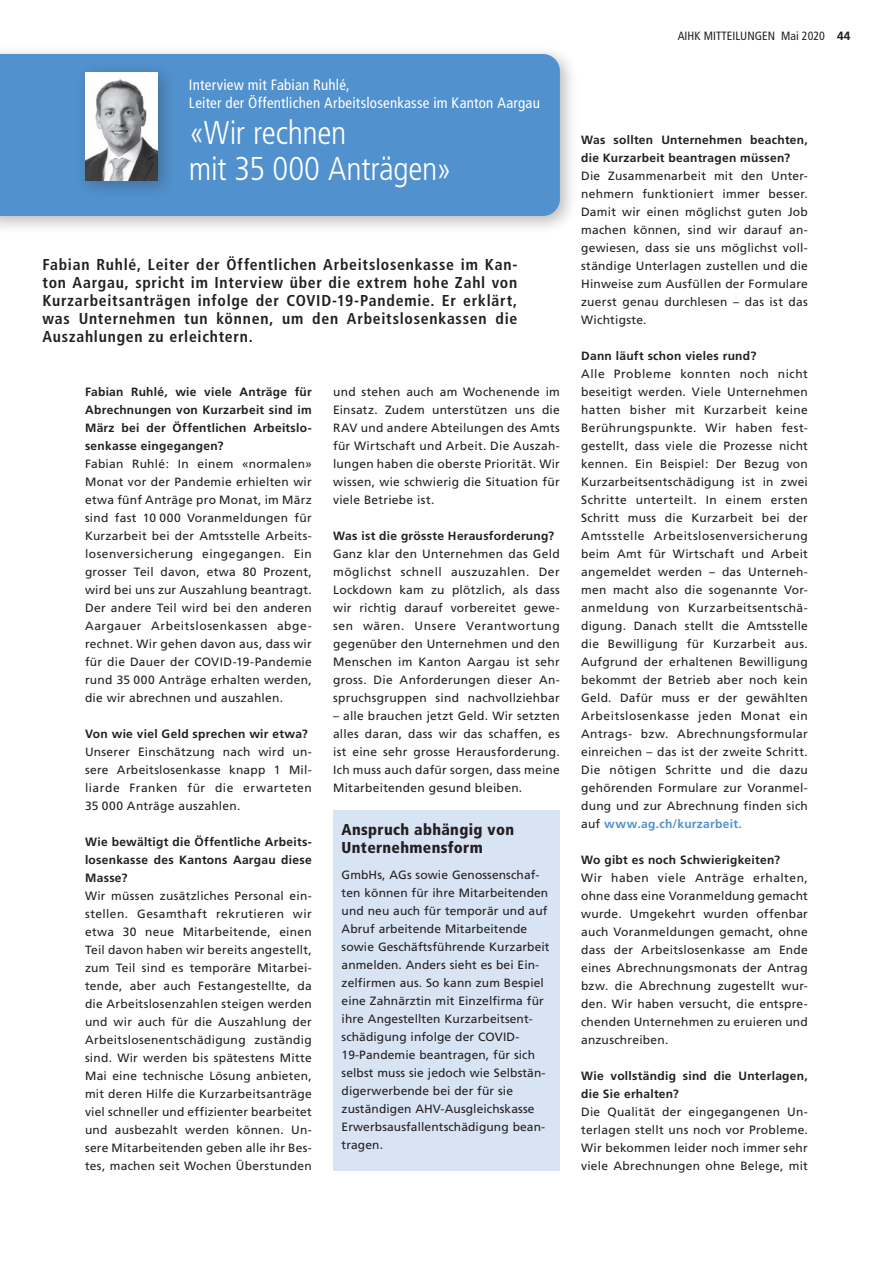
<style>
.page{position:relative;width:893px;height:1263px;background:#fff}
.page>*{position:absolute;margin:0;border:0;box-sizing:border-box;transform-origin:0 0}
.t1{font:300 condensed 33px/36px "Frutiger";letter-spacing:-.01em;color:#fff}
.t2{font:700 condensed 15.75px/18px "Frutiger";letter-spacing:.045em;color:#231f20;text-align:justify}
.t3{font:900 condensed 15.75px/18px "Frutiger";letter-spacing:.02em;color:#231f20}
.t4{font:condensed 15px/18px "Frutiger";letter-spacing:.015em;color:#fff}
.t5{font:12px/18px "Frutiger";letter-spacing:.015em;color:#231f20;text-align:justify}
.t6{font:700 12px/18px "Frutiger";letter-spacing:.025em;color:#231f20;text-align:justify}
.t7{font:condensed 12px "Frutiger";color:#231f20}
.s1{font-family:"Frutiger LT";font-weight:700;font-stretch:normal}
.s2{font-weight:700;color:#5191cd}
</style>
<div class="page">
<div style="left:0;top:44px;width:578px;height:191px;background:#231f20;opacity:.3"></div>
<div style="left:0;top:54px;width:560px;height:162px;background:#5191cd"></div>
<div style="left:75px;top:62px;width:101px;height:137px;background:#231f20;opacity:.3"></div>
<img style="left:85px;top:72px;width:73px;height:108px">
<div style="left:333px;top:810px;width:227px;height:360px;background:#d8e3f3"></div>
<p class="t4" style="left:189px;top:76px;width:352px">Interview mit Fabian Ruhlé,<br>Leiter der Öffentlichen Arbeitslosenkasse im Kanton Aargau</p>
<h1 class="t1" style="left:189px;top:115px;width:265px">«Wir rechnen<br>mit 35 000 Anträgen»</h1>
<p class="t2" style="left:43px;top:256px;width:476px">Fabian Ruhlé, Leiter der Öffentlichen Arbeitslosenkasse im Kan&shy;ton Aargau, spricht im Interview über die extrem hohe Zahl von Kurzarbeitsanträgen infolge der COVID-19-Pandemie. Er erklärt, was Unternehmen tun können, um den Arbeitslosenkassen die Auszahlungen zu erleichtern.</p>
<p class="t6" style="left:85px;top:383px;width:228px">Fabian Ruhlé, wie viele Anträge für Abrechnungen von Kurzarbeit sind im März bei der Öffentlichen Arbeitslo&shy;senkasse eingegangen?</p>
<p class="t5" style="left:85px;top:455px;width:228px">Fabian Ruhlé: In einem «normalen» Monat vor der Pandemie erhielten wir etwa fünf Anträge pro Monat, im März sind fast 10 000 Voranmeldungen für Kurzarbeit bei der Amtsstelle Arbeits&shy;losenversicherung eingegangen. Ein grosser Teil davon, etwa 80 Prozent, wird bei uns zur Auszahlung beantragt.<br>Der andere Teil wird bei den anderen Aargauer Arbeitslosenkassen abge&shy;rechnet. Wir gehen davon aus, dass wir für die Dauer der COVID-19-Pandemie rund 35 000 Anträge erhalten werden, die wir abrechnen und auszahlen.</p>
<p class="t6" style="left:85px;top:725px;width:224px">Von wie viel Geld sprechen wir etwa?</p>
<p class="t5" style="left:85px;top:743px;width:228px">Unserer Einschätzung nach wird un&shy;sere Arbeitslosenkasse knapp 1 Mil&shy;liarde Franken für die erwarteten 35 000 Anträge auszahlen.</p>
<p class="t6" style="left:85px;top:833px;width:228px">Wie bewältigt die Öffentliche Arbeits&shy;losenkasse des Kantons Aargau diese Masse?</p>
<p class="t5" style="left:85px;top:887px;width:228px">Wir müssen zusätzliches Personal ein&shy;stellen. Gesamthaft rekrutieren wir etwa 30 neue Mitarbeitende, einen Teil davon haben wir bereits angestellt, zum Teil sind es temporäre Mitarbei&shy;tende, aber auch Festangestellte, da die Arbeitslosenzahlen steigen werden und wir auch für die Auszahlung der Arbeitslosenentschädigung zuständig sind. Wir werden bis spätestens Mitte Mai eine technische Lösung anbieten, mit deren Hilfe die Kurzarbeitsanträge viel schneller und effizienter bearbeitet und ausbezahlt werden können. Un&shy;sere Mitarbeitenden geben alle ihr Bes&shy;tes, machen seit Wochen Überstunden</p>
<p class="t5" style="left:333px;top:383px;width:228px">und stehen auch am Wochenende im Einsatz. Zudem unterstützen uns die RAV und andere Abteilungen des Amts für Wirtschaft und Arbeit. Die Auszah&shy;lungen haben die oberste Priorität. Wir wissen, wie schwierig die Situation für viele Betriebe ist.</p>
<p class="t6" style="left:333px;top:527px;width:223px">Was ist die grösste Herausforderung?</p>
<p class="t5" style="left:333px;top:545px;width:228px">Ganz klar den Unternehmen das Geld möglichst schnell auszuzahlen. Der Lockdown kam zu plötzlich, als dass wir richtig darauf vorbereitet gewe&shy;sen wären. Unsere Verantwortung gegenüber den Unternehmen und den Menschen im Kanton Aargau ist sehr gross. Die Anforderungen dieser An&shy;spruchsgruppen sind nachvollziehbar</p>
<p class="t5" style="left:333px;top:707px;width:228px">– alle brauchen jetzt Geld. Wir setzten alles daran, dass wir das schaffen, es ist eine sehr grosse Herausforderung.<br>Ich muss auch dafür sorgen, dass meine Mitarbeitenden gesund bleiben.</p>
<h2 class="t3" style="left:342px;top:820px;width:174px">Anspruch abhängig von<br>Unternehmensform</h2>
<p class="t5" style="left:342px;top:866px;width:210px;text-align:left">GmbHs, AGs sowie Genossenschaf&shy;ten können für ihre Mitarbeitenden und neu auch für temporär und auf<br>Abruf arbeitende Mitarbeitende sowie Geschäftsführende Kurzarbeit anmelden. Anders sieht es bei Ein&shy;zelfirmen aus. So kann zum Bespiel eine Zahnärztin mit Einzelfirma für ihre Angestellten Kurzarbeitsent&shy;schädigung infolge der COVID-<br>19-Pandemie beantragen, für sich selbst muss sie jedoch wie Selbstän&shy;digerwerbende bei der für sie zuständigen AHV-Ausgleichskasse<br>Erwerbsausfallentschädigung bean&shy;tragen.</p>
<p class="t7" style="left:678px;top:29px;width:174px">AIHK MITTEILUNGEN Mai 2020 <span class="s1">44</span></p>
<p class="t6" style="left:581px;top:131px;width:228px">Was sollten Unternehmen beachten, die Kurzarbeit beantragen müssen?</p>
<p class="t5" style="left:581px;top:167px;width:228px">Die Zusammenarbeit mit den Unter&shy;nehmern funktioniert immer besser.<br>Damit wir einen möglichst guten Job machen können, sind wir darauf an&shy;gewiesen, dass sie uns möglichst voll&shy;ständige Unterlagen zustellen und die Hinweise zum Ausfüllen der Formulare zuerst genau durchlesen – das ist das Wichtigste.</p>
<p class="t6" style="left:581px;top:347px;width:177px">Dann läuft schon vieles rund?</p>
<p class="t5" style="left:581px;top:365px;width:228px">Alle Probleme konnten noch nicht beseitigt werden. Viele Unternehmen hatten bisher mit Kurzarbeit keine Berührungspunkte. Wir haben fest&shy;gestellt, dass viele die Prozesse nicht kennen. Ein Beispiel: Der Bezug von Kurzarbeitsentschädigung ist in zwei Schritte unterteilt. In einem ersten Schritt muss die Kurzarbeit bei der Amtsstelle Arbeitslosenversicherung beim Amt für Wirtschaft und Arbeit angemeldet werden – das Unterneh&shy;men macht also die sogenannte Vor&shy;anmeldung von Kurzarbeitsentschä&shy;digung. Danach stellt die Amtsstelle die Bewilligung für Kurzarbeit aus.<br>Aufgrund der erhaltenen Bewilligung bekommt der Betrieb aber noch kein Geld. Dafür muss er der gewählten Arbeitslosenkasse jeden Monat ein Antrags- bzw. Abrechnungsformular einreichen – das ist der zweite Schritt.<br>Die nötigen Schritte und die dazu gehörenden Formulare zur Voranmel&shy;dung und zur Abrechnung finden sich auf <span class="s2">www.ag.ch/kurzarbeit.</span></p>
<p class="t6" style="left:581px;top:851px;width:200px">Wo gibt es noch Schwierigkeiten?</p>
<p class="t5" style="left:581px;top:869px;width:228px">Wir haben viele Anträge erhalten, ohne dass eine Voranmeldung gemacht wurde. Umgekehrt wurden offenbar auch Voranmeldungen gemacht, ohne dass der Arbeitslosenkasse am Ende eines Abrechnungsmonats der Antrag bzw. die Abrechnung zugestellt wur&shy;den. Wir haben versucht, die entspre&shy;chenden Unternehmen zu eruieren und anzuschreiben.</p>
<p class="t6" style="left:581px;top:1067px;width:228px">Wie vollständig sind die Unterlagen, die Sie erhalten?</p>
<p class="t5" style="left:581px;top:1103px;width:228px">Die Qualität der eingegangenen Un&shy;terlagen stellt uns noch vor Probleme.<br>Wir bekommen leider noch immer sehr viele Abrechnungen ohne Belege, mit</p>
</div>
